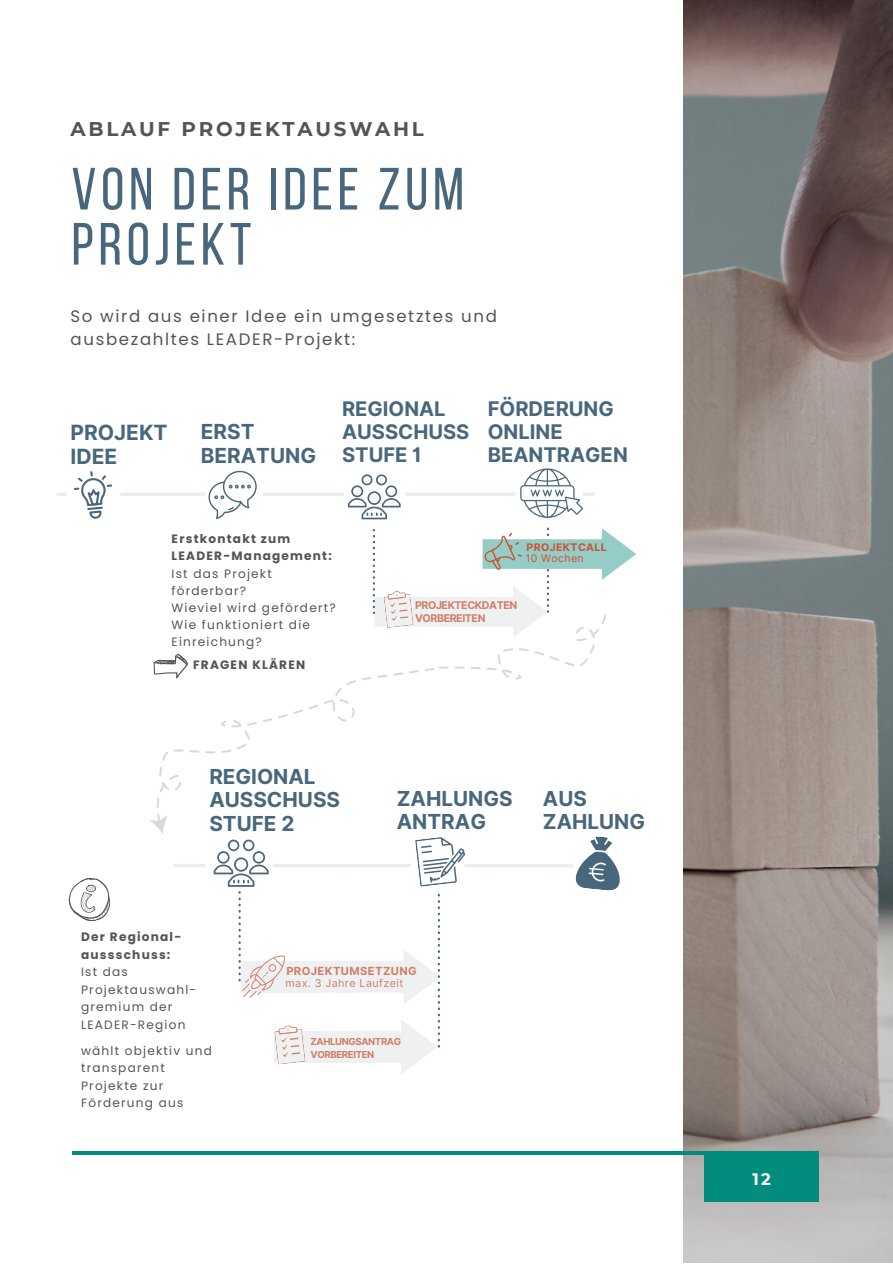
<style>
.page{position:relative;width:893px;height:1264px;background:#fff}
.page>*{position:absolute;margin:0;border:0;box-sizing:border-box;transform-origin:0 0}
.t1{font:59.55px/55.1px "Bebas Neue";letter-spacing:.08em;color:#48677d}
.t2{font:700 21px "Inter";color:#48677d}
.t3{font:700 20.7px/22.4px "Inter";color:#48677d}
.t4{font:700 20.55px "Inter";color:#48677d}
.t5{font:700 20.25px "Inter";color:#48677d}
.t6{font:700 20.1px "Inter";color:#48677d}
.t7{font:700 19.8px "Montserrat";letter-spacing:.14em;color:#545454}
.t8{font:16.65px/23.5px "Poppins";letter-spacing:.1em;color:#545454}
.t9{font:700 16.5px "Montserrat";color:#fff}
.t10{font:12.15px/17.5px "Poppins";letter-spacing:.1em;color:#545454}
.t11{font:700 12.15px/17.1px "Poppins";letter-spacing:.1em;color:#545454}
.t12{font:700 11.1px "Inter";letter-spacing:.035em;color:#cf7f66}
.t13{font:10.8px "Inter";letter-spacing:.04em;color:#cf7f66}
.t14{font:700 10.65px "Inter";letter-spacing:-.04em;color:#cf7f66}
.t15{font:700 10.5px "Inter";letter-spacing:.035em;color:#c95334}
.t16{font:10.5px "Inter";letter-spacing:.04em;color:#c95334}
.t17{font:700 9.6px "Inter";letter-spacing:-.04em;color:#cf7f66}
</style>
<div class="page">
<img style="left:683px;top:0;width:209px;height:1262px">
<div style="left:704px;top:1154px;width:114px;height:46px;background:#028c7e"></div>
<hr style="left:72px;top:1151px;width:747px;height:3px;background:#028c7e">
<hr style="left:58px;top:492px;width:535px;height:4px;background:#ebecf2">
<svg style="left:66px;top:471px;width:55px;height:48px"></svg>
<svg style="left:205px;top:471px;width:58px;height:48px"></svg>
<svg style="left:175px;top:864px;width:397px;height:3px"></svg>
<svg style="left:572px;top:836px;width:48px;height:55px"></svg>
<svg style="left:205px;top:837px;width:262px;height:237px"></svg>
<svg style="left:156px;top:678px;width:199px;height:130px"></svg>
<svg style="left:150px;top:814px;width:17px;height:20px"></svg>
<svg style="left:344px;top:468px;width:292px;height:218px"></svg>
<svg style="left:153px;top:653px;width:35px;height:25px"></svg>
<svg style="left:68px;top:877px;width:42px;height:44px"></svg>
<p class="t7" style="left:70px;top:117px;width:355px">ABLAUF PROJEKTAUSWAHL</p>
<p class="t1" style="left:71px;top:167px;width:394px">VON DER IDEE ZUM<br>PROJEKT</p>
<p class="t8" style="left:70px;top:304px;width:428px">So wird aus einer Idee ein umgesetztes und ausbezahltes LEADER-Projekt:</p>
<p class="t2" style="left:70px;top:420px;width:99px">PROJEKT</p>
<p class="t2" style="left:70px;top:443px;width:48px">IDEE</p>
<p class="t3" style="left:201px;top:420px;width:55px">ERST</p>
<p class="t3" style="left:201px;top:444px;width:117px">BERATUNG</p>
<p class="t6" style="left:342px;top:397px;width:105px">REGIONAL</p>
<p class="t6" style="left:342px;top:420px;width:129px">AUSSCHUSS</p>
<p class="t6" style="left:342px;top:442px;width:81px">STUFE 1</p>
<p class="t5" style="left:487px;top:397px;width:128px">FÖRDERUNG</p>
<p class="t5" style="left:487px;top:419px;width:76px">ONLINE</p>
<p class="t5" style="left:487px;top:442px;width:142px">BEANTRAGEN</p>
<p class="t11" style="left:171px;top:530px;width:162px">Erstkontakt zum<br>LEADER-Management:</p>
<p class="t10" style="left:171px;top:565px;width:102px;line-height:17.1px">Ist das Projekt förderbar?</p>
<p class="t10" style="left:171px;top:599px;width:166px">Wieviel wird gefördert?</p>
<p class="t10" style="left:171px;top:616px;width:140px;line-height:17.1px">Wie funktioniert die<br>Einreichung?</p>
<p class="t11" style="left:193px;top:656px;width:114px">FRAGEN KLÄREN</p>
<p class="t3" style="left:209px;top:765px;width:108px">REGIONAL</p>
<p class="t3" style="left:209px;top:788px;width:132px">AUSSCHUSS</p>
<p class="t3" style="left:209px;top:811px;width:86px">STUFE 2</p>
<p class="t15" style="left:526px;top:541px;width:82px">PROJEKTCALL</p>
<p class="t16" style="left:526px;top:552px;width:59px">10 Wochen</p>
<p class="t14" style="left:415px;top:599px;width:104px">PROJEKTECKDATEN</p>
<p class="t14" style="left:415px;top:611px;width:72px">VORBEREITEN</p>
<p class="t3" style="left:397px;top:787px;width:117px">ZAHLUNGS<br>ANTRAG</p>
<p class="t4" style="left:543px;top:786px;width:45px">AUS</p>
<p class="t4" style="left:543px;top:808px;width:104px">ZAHLUNG</p>
<p class="t11" style="left:81px;top:928px;width:102px;line-height:17.5px">Der Regional&shy;aussschuss:</p>
<p class="t10" style="left:81px;top:963px;width:117px">Ist das<br>Projektauswahl&shy;gremium der<br>LEADER-Region</p>
<p class="t10" style="left:81px;top:1041px;width:132px">wählt objektiv und transparent<br>Projekte zur<br>Förderung aus</p>
<p class="t12" style="left:286px;top:964px;width:132px">PROJEKTUMSETZUNG</p>
<p class="t13" style="left:285px;top:976px;width:119px">max. 3 Jahre Laufzeit</p>
<p class="t17" style="left:310px;top:1035px;width:92px">ZAHLUNGSANTRAG</p>
<p class="t17" style="left:310px;top:1049px;width:65px">VORBEREITEN</p>
<p class="t9" style="left:752px;top:1168px;width:20px">12</p>
</div>
